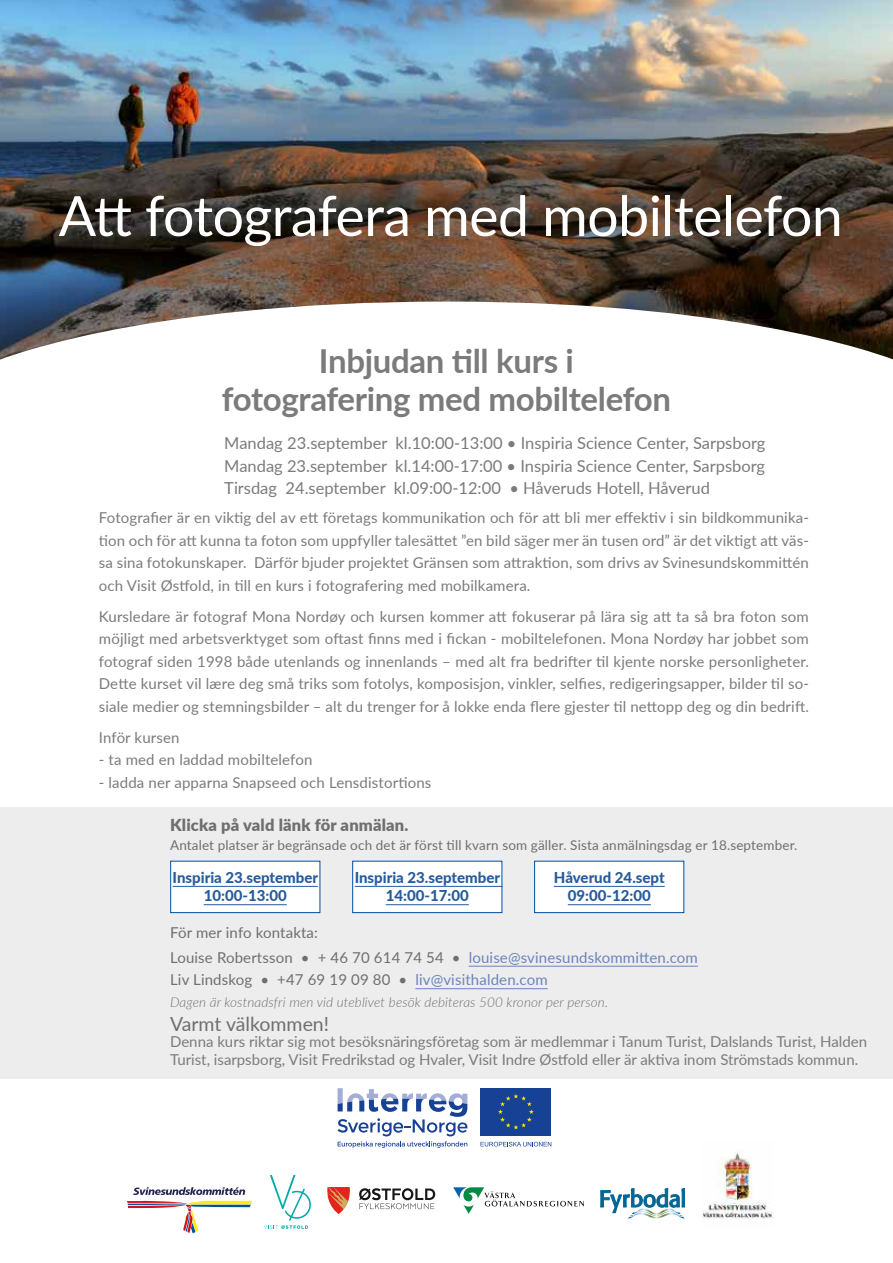
<style>
.page{position:relative;width:893px;height:1263px;background:#fff}
.page>*{position:absolute;margin:0;border:0;box-sizing:border-box;transform-origin:0 0}
.t1{font:55.5px "Lato";letter-spacing:-.01em;color:#fff}
.t2{font:700 33px/37.5px "Lato";letter-spacing:-.01em;color:#7c7b7b;text-align:center}
.t3{font:19.5px "Lato";color:#706f6f}
.t4{font:16.5px/22.5px "Lato";color:#7c7b7b;text-align:justify}
.t5{font:900 16.5px "Lato";letter-spacing:.01em;color:#706f6f}
.t6{font:15px/22.5px "Lato";color:#7c7b7b;text-align:justify}
.t7{font:15px/24.6px "Lato";letter-spacing:.01em;color:#706f6f}
.t8{font:800 15px/18.3px "Lato";color:#275b9b;text-align:center}
.t9{font:13.5px "Lato";letter-spacing:.01em;color:#706f6f}
.t10{font:italic 300 13.5px "Lato";letter-spacing:.01em;color:#706f6f}
.s1{color:#6b84b9}
</style>
<div class="page">
<img style="left:0;top:0;width:893px;height:302px">
<svg style="left:0;top:302px;width:893px;height:58px"></svg>
<div style="left:480px;top:1088px;width:71px;height:47px;background:#164194"></div>
<svg style="left:498px;top:1094px;width:36px;height:35px"></svg>
<svg style="left:480px;top:1142px;width:71px;height:4px"></svg>
<svg style="left:338px;top:1088px;width:129px;height:60px"></svg>
<div style="left:0;top:807px;width:893px;height:271px;background:#ededed"></div>
<hr style="left:469px;top:966px;width:229px;height:1px;background:#6b84b9">
<hr style="left:415px;top:988px;width:133px;height:1px;background:#6b84b9">
<div style="left:170px;top:861px;width:150px;height:52px;background:#fff;border:1px solid #004f9f"></div>
<hr style="left:173px;top:886px;width:145px;height:1px;background:#275b9b">
<hr style="left:204px;top:904px;width:83px;height:1px;background:#275b9b">
<div style="left:352px;top:861px;width:150px;height:52px;background:#fff;border:1px solid #004f9f"></div>
<hr style="left:355px;top:886px;width:147px;height:1px;background:#275b9b">
<hr style="left:386px;top:904px;width:83px;height:1px;background:#275b9b">
<div style="left:534px;top:861px;width:150px;height:52px;background:#fff;border:1px solid #004f9f"></div>
<hr style="left:554px;top:886px;width:111px;height:1px;background:#275b9b">
<hr style="left:568px;top:904px;width:83px;height:1px;background:#275b9b">
<svg style="left:127px;top:1201px;width:125px;height:32px"></svg>
<svg style="left:133px;top:1187px;width:112px;height:8px"></svg>
<svg style="left:327px;top:1187px;width:23px;height:27px"></svg>
<svg style="left:359px;top:1188px;width:76px;height:21px"></svg>
<svg style="left:453px;top:1187px;width:131px;height:27px"></svg>
<svg style="left:601px;top:1188px;width:84px;height:30px"></svg>
<img style="left:702px;top:1150px;width:71px;height:69px">
<svg style="left:264px;top:1175px;width:47px;height:54px"></svg>
<h1 class="t1" style="left:59px;top:176px;width:786px">Att fotografera med mobiltelefon</h1>
<h2 class="t2" style="left:222px;top:341px;width:451px">Inbjudan till kurs i fotografering med mobiltelefon</h2>
<p class="t4" style="left:224px;top:431px;width:543px">Mandag 23.september kl.10:00-13:00 • Inspiria Science Center, Sarpsborg Mandag 23.september kl.14:00-17:00 • Inspiria Science Center, Sarpsborg Tirsdag 24.september kl.09:00-12:00 • Håveruds Hotell, Håverud</p>
<p class="t6" style="left:99px;top:506px;width:712px">Fotografier är en viktig del av ett företags kommunikation och för att bli mer effektiv i sin bildkommunika&shy;tion och för att kunna ta foton som uppfyller talesättet ”en bild säger mer än tusen ord” är det viktigt att väs&shy;sa sina fotokunskaper. Därför bjuder projektet Gränsen som attraktion, som drivs av Svinesundskommittén och Visit Østfold, in till en kurs i fotografering med mobilkamera.</p>
<p class="t6" style="left:99px;top:605px;width:712px">Kursledare är fotograf Mona Nordøy och kursen kommer att fokuserar på lära sig att ta så bra foton som möjligt med arbetsverktyget som oftast finns med i fickan - mobiltelefonen. Mona Nordøy har jobbet som fotograf siden 1998 både utenlands og innenlands – med alt fra bedrifter til kjente norske personligheter.<br>Dette kurset vil lære deg små triks som fotolys, komposisjon, vinkler, selfies, redigeringsapper, bilder til so&shy;siale medier og stemningsbilder – alt du trenger for å lokke enda flere gjester til nettopp deg og din bedrift.</p>
<p class="t6" style="left:99px;top:726px;width:82px">Inför kursen</p>
<p class="t6" style="left:99px;top:748px;width:215px">- ta med en laddad mobiltelefon</p>
<p class="t6" style="left:99px;top:771px;width:334px">- ladda ner apparna Snapseed och Lensdistortions</p>
<p class="t5" style="left:170px;top:812px;width:240px">Klicka på vald länk för anmälan.</p>
<p class="t9" style="left:170px;top:835px;width:629px">Antalet platser är begränsade och det är först till kvarn som gäller. Sista anmälningsdag er 18.september.</p>
<p class="t8" style="left:173px;top:868px;width:147px">Inspiria 23.september<br>10:00-13:00</p>
<p class="t8" style="left:355px;top:868px;width:147px">Inspiria 23.september<br>14:00-17:00</p>
<p class="t8" style="left:554px;top:868px;width:112px">Håverud 24.sept<br>09:00-12:00</p>
<p class="t7" style="left:170px;top:920px;width:529px">För mer info kontakta:<br>Louise Robertsson • + 46 70 614 74 54 • <span class="s1">louise@svinesundskommitten.com</span></p>
<p class="t7" style="left:170px;top:967px;width:379px">Liv Lindskog • +47 69 19 09 80 • <span class="s1">liv@visithalden.com</span></p>
<p class="t10" style="left:170px;top:993px;width:440px">Dagen är kostnadsfri men vid uteblivet besök debiteras 500 kronor per person.</p>
<h3 class="t3" style="left:170px;top:1009px;width:161px">Varmt välkommen!</h3>
<p class="t6" style="left:170px;top:1031px;width:698px;line-height:18px">Denna kurs riktar sig mot besöksnäringsföretag som är medlemmar i Tanum Turist, Dalslands Turist, Halden<br>Turist, isarpsborg, Visit Fredrikstad og Hvaler, Visit Indre Østfold eller är aktiva inom Strömstads kommun.</p>
</div>
